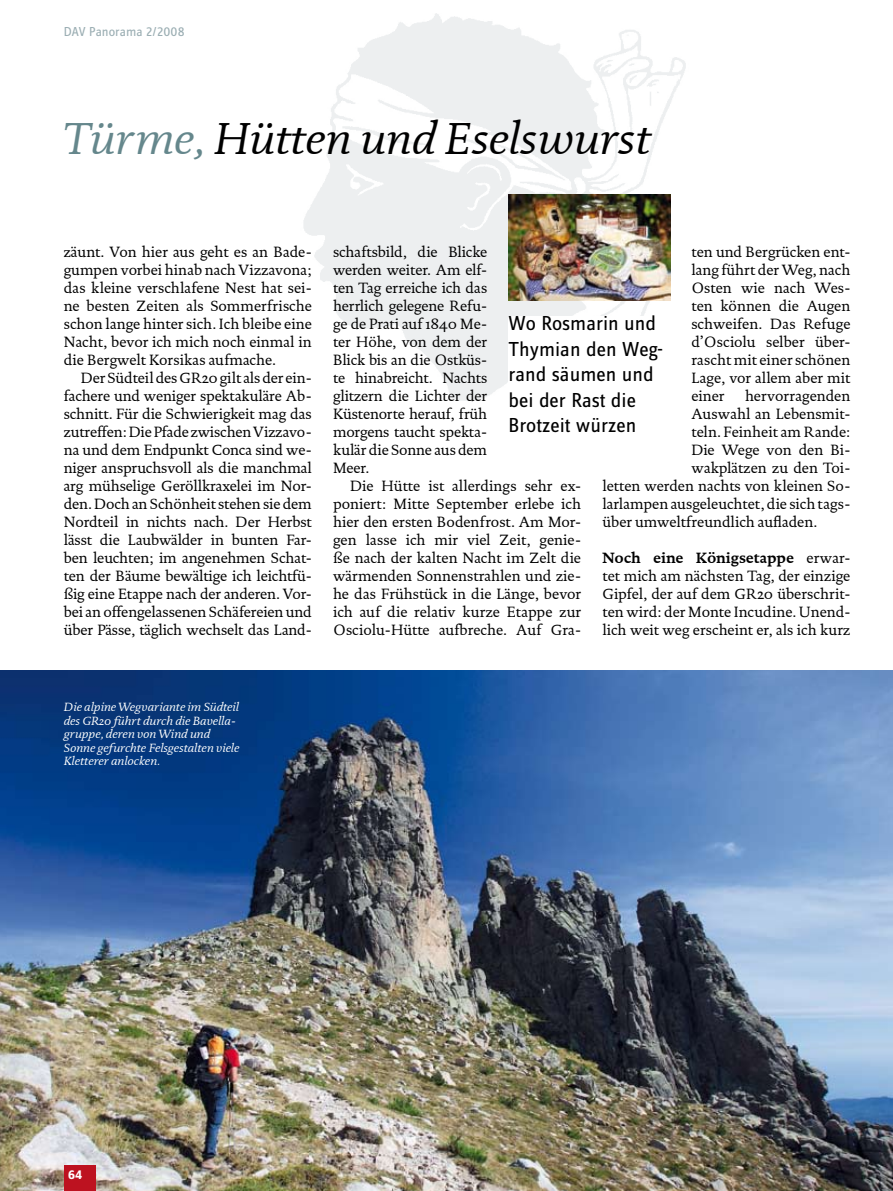
<style>
.page{position:relative;width:893px;height:1191px;background:#fff}
.page>*{position:absolute;margin:0;border:0;box-sizing:border-box;transform-origin:0 0}
.t1{font:italic 45px "DTL Documenta ST";color:#000}
.t2{font:21px/25.5px "Zine Sans Dis";color:#000}
.t3{font:15px/18px "DTL Documenta ST";color:#000;text-align:justify}
.t4{font:13.5px "Zine Sans Dis";color:#9baeb3}
.t5{font:700 13.5px "Zine Sans Dis";color:#fff}
.t6{font:italic 12px/13.5px "DTL Documenta ST";color:#fff}
.s1{color:#65878c}
.s2{font-weight:700}
</style>
<div class="page">
<img style="left:303px;top:13px;width:383px;height:388px">
<img style="left:0;top:671px;width:893px;height:520px">
<div style="left:508px;top:316px;width:162px;height:139px;background:#fff"></div>
<img style="left:508px;top:195px;width:162px;height:105px">
<div style="left:64px;top:1165px;width:32px;height:26px;background:#bd1220"></div>
<p class="t4" style="left:64px;top:25px;width:122px">DAV Panorama 2/2008</p>
<h1 class="t1" style="left:64px;top:111px;width:588px"><span class="s1">Türme,</span> Hütten und Eselswurst</h1>
<p class="t3" style="left:64px;top:243px;width:250px">zäunt. Von hier aus geht es an Bade&shy;gumpen vorbei hinab nach Vizzavona; das kleine verschlafene Nest hat sei&shy;ne besten Zeiten als Sommerfrische schon lange hinter sich. Ich bleibe eine Nacht, bevor ich mich noch einmal in die Bergwelt Korsikas aufmache.</p>
<p class="t3" style="left:64px;top:369px;width:250px;text-indent:17px">Der Südteil des GR20 gilt als der ein&shy;fachere und weniger spektakuläre Ab&shy;schnitt. Für die Schwierigkeit mag das zutreffen: Die Pfade zwischen Vizzavo&shy;na und dem Endpunkt Conca sind we&shy;niger anspruchsvoll als die manchmal arg mühselige Geröllkraxelei im Nor&shy;den. Doch an Schönheit stehen sie dem Nordteil in nichts nach. Der Herbst lässt die Laubwälder in bunten Far&shy;ben leuchten; im angenehmen Schat&shy;ten der Bäume bewältige ich leichtfü&shy;ßig eine Etappe nach der anderen. Vor&shy;bei an offengelassenen Schäfereien und über Pässe, täglich wechselt das Land-</p>
<p class="t3" style="left:333px;top:243px;width:156px">schaftsbild, die Blicke werden weiter. Am elf&shy;ten Tag erreiche ich das herrlich gelegene Refu&shy;ge de Prati auf 1840 Me&shy;ter Höhe, von dem der Blick bis an die Ostküs&shy;te hinabreicht. Nachts glitzern die Lichter der Küstenorte herauf, früh morgens taucht spekta&shy;kulär die Sonne aus dem Meer.</p>
<p class="t3" style="left:333px;top:477px;width:250px;text-indent:17px">Die Hütte ist allerdings sehr ex&shy;poniert: Mitte September erlebe ich hier den ersten Bodenfrost. Am Mor&shy;gen lasse ich mir viel Zeit, genie&shy;ße nach der kalten Nacht im Zelt die wärmenden Sonnenstrahlen und zie&shy;he das Frühstück in die Länge, bevor ich auf die relativ kurze Etappe zur Osciolu-Hütte aufbreche. Auf Gra-</p>
<p class="t3" style="left:691px;top:243px;width:161px">ten und Bergrücken ent&shy;lang führt der Weg, nach Osten wie nach Wes&shy;ten können die Augen schweifen. Das Refuge d’Osciolu selber über&shy;rascht mit einer schönen Lage, vor allem aber mit einer</p>
<h2 class="t2" style="left:508px;top:312px;width:156px">Wo Rosmarin und<br>Thymian den Weg&shy;rand säumen und bei der Rast die<br>Brotzeit würzen</h2>
<p class="t3" style="left:745px;top:387px;width:107px">hervorragenden</p>
<p class="t3" style="left:691px;top:405px;width:161px">Auswahl an Lebensmit-</p>
<p class="t3" style="left:691px;top:423px;width:161px">teln. Feinheit am Rande:</p>
<p class="t3" style="left:691px;top:441px;width:161px">Die Wege von den Bi-</p>
<p class="t3" style="left:691px;top:459px;width:161px">wakplätzen zu den Toi-</p>
<p class="t3" style="left:602px;top:477px;width:250px">letten werden nachts von kleinen So-</p>
<p class="t3" style="left:602px;top:495px;width:250px">larlampen ausgeleuchtet, die sich tags-</p>
<p class="t3" style="left:602px;top:513px;width:216px">über umweltfreundlich aufladen.</p>
<p class="t3" style="left:602px;top:549px;width:250px"><span class="s2">Noch eine Königsetappe</span> erwar&shy;tet mich am nächsten Tag, der einzige Gipfel, der auf dem GR20 überschrit&shy;ten wird: der Monte Incudine. Unend&shy;lich weit weg erscheint er, als ich kurz</p>
<p class="t6" style="left:64px;top:700px;width:177px">Die alpine Wegvariante im Südteil des GR20 führt durch die Bavella&shy;gruppe, deren von Wind und<br>Sonne gefurchte Felsgestalten viele<br>Kletterer anlocken.</p>
<p class="t5" style="left:68px;top:1167px;width:16px">64</p>
</div>
